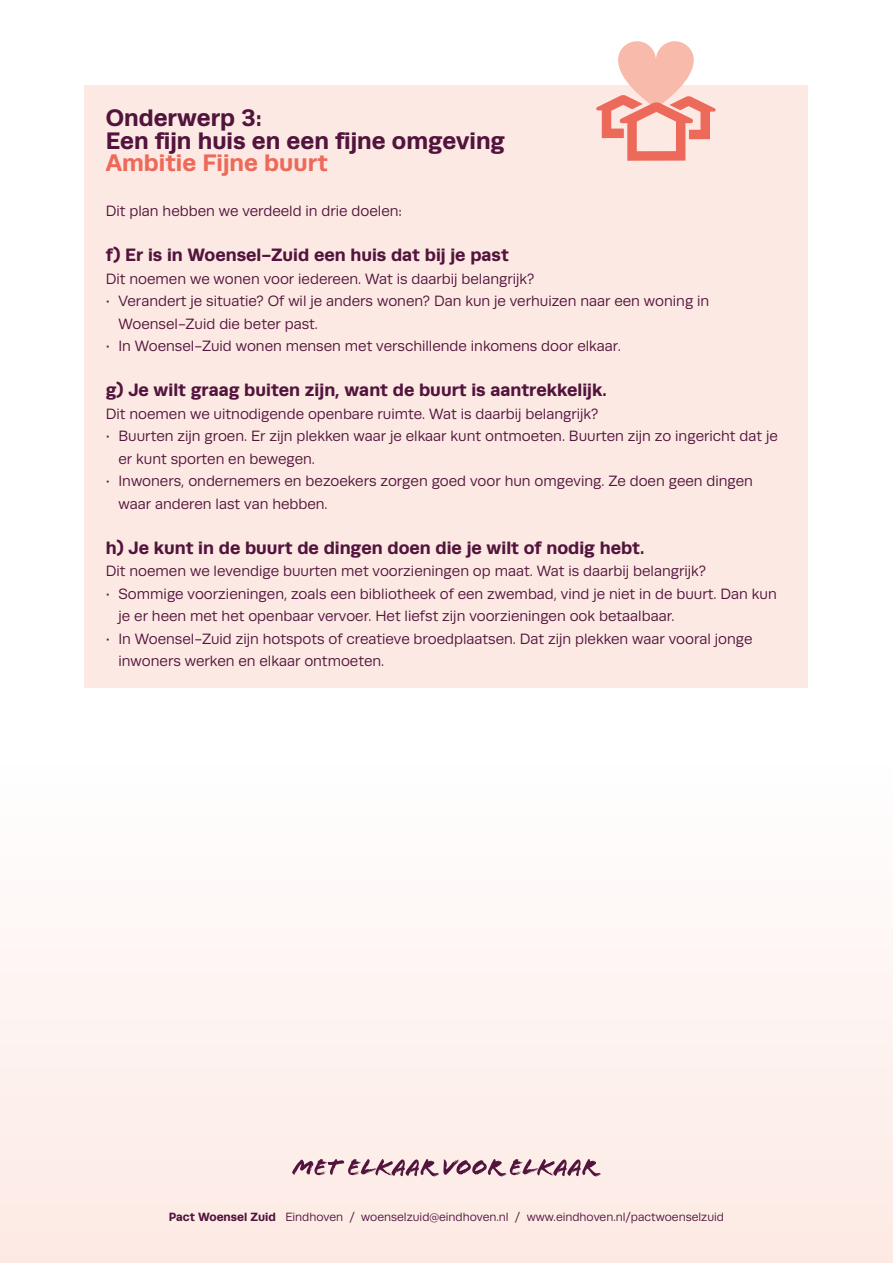
<style>
.page{position:relative;width:893px;height:1263px;background:#fff}
.page>*{position:absolute;margin:0;border:0;box-sizing:border-box;transform-origin:0 0}
.t1{font:700 24px/22.5px "Runda";color:#52143d}
.t2{font:700 24px "Runda";color:#ed6a5b}
.t3{font:700 18px "Runda";color:#52143d}
.t4{font:15px/22.5px "Runda";color:#52143d}
.t5{font:12px "Runda";color:#52143d}
.s1{font-weight:700}
</style>
<div class="page">
<div style="left:0;top:765px;width:893px;height:498px;background:linear-gradient(to right,#fef4f1,#fef4f1)"></div>
<svg style="left:292px;top:1159px;width:309px;height:17px;background:#bd9ca8"></svg>
<div style="left:85px;top:85px;width:723px;height:602px;background:#fde9e3"></div>
<svg style="left:596px;top:41px;width:120px;height:120px"></svg>
<h1 class="t1" style="left:106px;top:106px;width:401px">Onderwerp 3:<br>Een fijn huis en een fijne omgeving</h1>
<h1 class="t2" style="left:106px;top:148px;width:223px">Ambitie Fijne buurt</h1>
<p class="t4" style="left:106px;top:200px;width:298px">Dit plan hebben we verdeeld in drie doelen:</p>
<p class="t3" style="left:106px;top:244px;width:405px">f) Er is in Woensel-Zuid een huis dat bij je past</p>
<p class="t4" style="left:106px;top:267px;width:430px">Dit noemen we wonen voor iedereen. Wat is daarbij belangrijk?</p>
<p class="t4" style="left:119px;top:290px;width:592px;text-indent:-13px">• Verandert je situatie? Of wil je anders wonen? Dan kun je verhuizen naar een woning in<br>Woensel-Zuid die beter past.</p>
<p class="t4" style="left:106px;top:335px;width:516px">• In Woensel-Zuid wonen mensen met verschillende inkomens door elkaar.</p>
<p class="t3" style="left:106px;top:379px;width:502px">g) Je wilt graag buiten zijn, want de buurt is aantrekkelijk.</p>
<p class="t4" style="left:106px;top:402px;width:494px">Dit noemen we uitnodigende openbare ruimte. Wat is daarbij belangrijk?</p>
<p class="t4" style="left:119px;top:425px;width:661px;text-indent:-13px">• Buurten zijn groen. Er zijn plekken waar je elkaar kunt ontmoeten. Buurten zijn zo ingericht dat je er kunt sporten en bewegen.</p>
<p class="t4" style="left:119px;top:470px;width:636px;text-indent:-13px">• Inwoners, ondernemers en bezoekers zorgen goed voor hun omgeving. Ze doen geen dingen waar anderen last van hebben.</p>
<p class="t3" style="left:106px;top:537px;width:540px">h) Je kunt in de buurt de dingen doen die je wilt of nodig hebt.</p>
<p class="t4" style="left:106px;top:560px;width:602px">Dit noemen we levendige buurten met voorzieningen op maat. Wat is daarbij belangrijk?</p>
<p class="t4" style="left:119px;top:582px;width:660px;text-indent:-13px">• Sommige voorzieningen, zoals een bibliotheek of een zwembad, vind je niet in de buurt. Dan kun je er heen met het openbaar vervoer. Het liefst zijn voorzieningen ook betaalbaar.</p>
<p class="t4" style="left:119px;top:627px;width:636px;text-indent:-13px">• In Woensel-Zuid zijn hotspots of creatieve broedplaatsen. Dat zijn plekken waar vooral jonge inwoners werken en elkaar ontmoeten.</p>
<p class="t5" style="left:169px;top:1210px;width:557px"><span class="s1">Pact Woensel Zuid</span> Eindhoven / woenselzuid@eindhoven.nl / www.eindhoven.nl/pactwoenselzuid</p>
</div>
